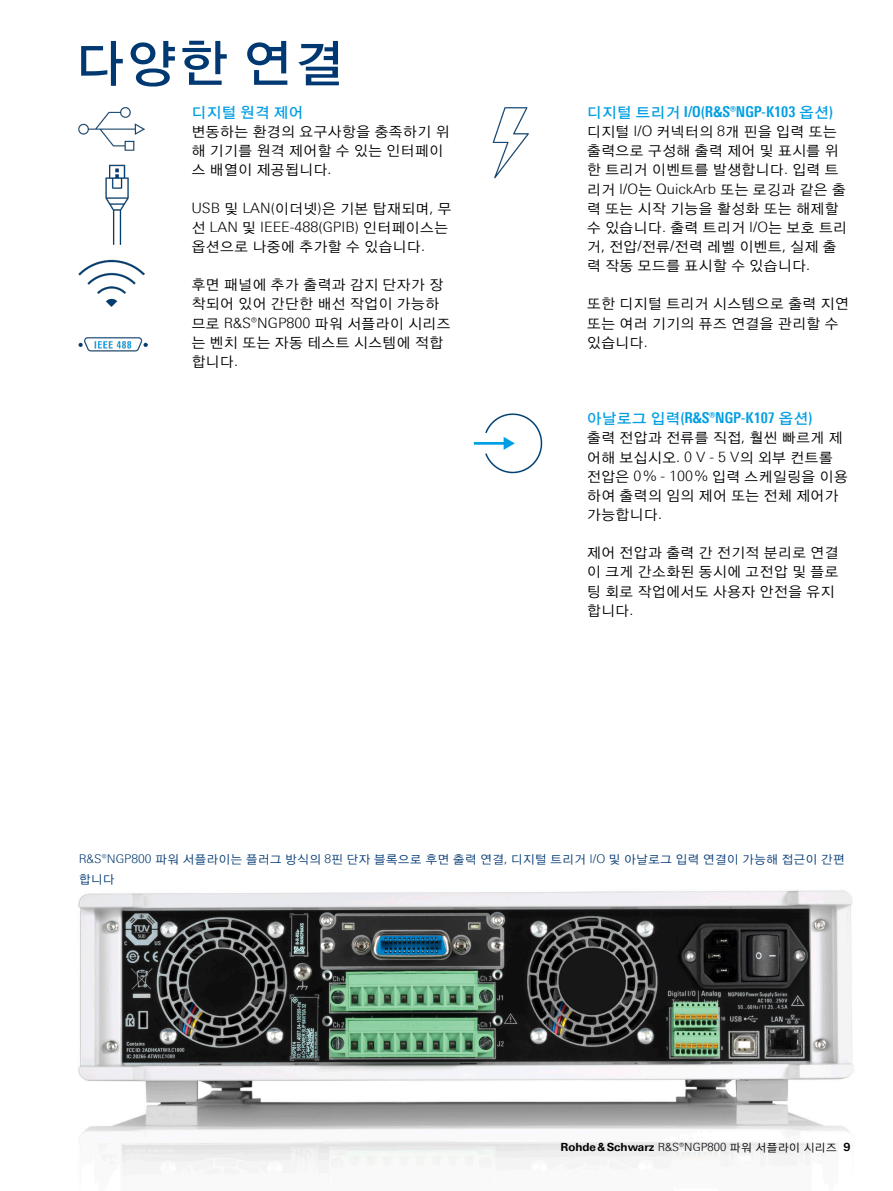
<style>
.page{position:relative;width:893px;height:1191px;background:#fff}
.page>*{position:absolute;margin:0;border:0;box-sizing:border-box;transform-origin:0 0}
.Seiten_Headline_34Pt{font:51px "YDIYGO130 KS Cpc EUC H";color:#003872}
.Absatzfett_cyan{font:700 15px "Linotype Univers 620 Cn";color:#009ee3}
.Absatzfett_cyan-2{font:15px "YDIYGO130 KS Cpc EUC H";color:#009ee3}
.Haupttext_ohne_Absta{font:14.25px/19.2px "YDIYGO120 KS Cpc EUC H";color:#000}
.Haupttext{font:14.25px/19.2px "YDIYGO120 KS Cpc EUC H";color:#000}
.Bildunterschrift{font:12px/19.2px "YDIYGO120 KS Cpc EUC H";color:#003872}
.t1{font:700 11.25px "Linotype Univers 630";color:#000}
.s1{font-family:"Linotype Univers 330";font-weight:300}
.s2{font-family:"YDIYGO130 KS Cpc EUC H";font-weight:400}
.s3{font-family:"YDIYGO120 KS Cpc EUC H";font-weight:400}
</style>
<div class="page">
<img style="left:78px;top:890px;width:776px;height:286px">
<img style="left:473px;top:413px;width:70px;height:61px">
<img style="left:78px;top:107px;width:67px;height:44px">
<img style="left:105px;top:164px;width:24px;height:81px">
<img style="left:78px;top:259px;width:66px;height:48px">
<img style="left:492px;top:107px;width:37px;height:72px">
<img style="left:78px;top:337px;width:69px;height:15px">
<p class="Seiten_Headline_34Pt" style="left:75px;top:38px;width:271px">다양한 연결</p>
<p class="Absatzfett_cyan-2" style="left:191px;top:105px;width:114px">디지털 원격 제어</p>
<p class="Haupttext_ohne_Absta" style="left:191px;top:122px;width:260px">변동하는 환경의 요구사항을 충족하기 위 해 기기를 원격 제어할 수 있는 인터페이 스 배열이 제공됩니다<span class="s1">.</span></p>
<p class="Haupttext" style="left:191px;top:199px;width:262px"><span class="s1">USB</span> 및 <span class="s1">LAN(</span>이더넷<span class="s1">)</span>은 기본 탑재되며<span class="s1">,</span> 무 선 <span class="s1">LAN</span> 및 <span class="s1">IEEE-488(GPIB)</span> 인터페이스는 옵션으로 나중에 추가할 수 있습니다<span class="s1">.</span></p>
<p class="Haupttext" style="left:191px;top:275px;width:261px">후면 패널에 추가 출력과 감지 단자가 장 착되어 있어 간단한 배선 작업이 가능하 므로 <span class="s1">R&amp;S®NGP800</span> 파워 서플라이 시리즈 는 벤치 또는 자동 테스트 시스템에 적합 합니다<span class="s1">.</span></p>
<p class="Absatzfett_cyan" style="left:587px;top:103px;width:248px"><span class="s2">디지털 트리거</span> I/O(R&amp;S®NGP-K103 <span class="s2">옵션</span>)</p>
<p class="Haupttext_ohne_Absta" style="left:587px;top:122px;width:262px">디지털 <span class="s1">I/O</span> 커넥터의 <span class="s1">8</span>개 핀을 입력 또는 출력으로 구성해 출력 제어 및 표시를 위 한 트리거 이벤트를 발생합니다<span class="s1">.</span> 입력 트 리거 <span class="s1">I/O</span>는 <span class="s1">QuickArb</span> 또는 로깅과 같은 출 력 또는 시작 기능을 활성화 또는 해제할 수 있습니다<span class="s1">.</span> 출력 트리거 <span class="s1">I/O</span>는 보호 트리 거<span class="s1">,</span> 전압<span class="s1">/</span>전류<span class="s1">/</span>전력 레벨 이벤트<span class="s1">,</span> 실제 출 력 작동 모드를 표시할 수 있습니다<span class="s1">.</span></p>
<p class="Haupttext" style="left:587px;top:294px;width:264px">또한 디지털 트리거 시스템으로 출력 지연 또는 여러 기기의 퓨즈 연결을 관리할 수 있습니다<span class="s1">.</span></p>
<p class="Absatzfett_cyan" style="left:587px;top:409px;width:227px"><span class="s2">아날로그 입력</span>(R&amp;S®NGP-K107 <span class="s2">옵션</span>)</p>
<p class="Haupttext_ohne_Absta" style="left:587px;top:428px;width:263px">출력 전압과 전류를 직접<span class="s1">,</span> 훨씬 빠르게 제 어해 보십시오<span class="s1">. 0 V - 5 V</span>의 외부 컨트롤 전압은 <span class="s1">0% - 100%</span> 입력 스케일링을 이용 하여 출력의 임의 제어 또는 전체 제어가 가능합니다<span class="s1">.</span></p>
<p class="Haupttext" style="left:587px;top:543px;width:253px">제어 전압과 출력 간 전기적 분리로 연결 이 크게 간소화된 동시에 고전압 및 플로 팅 회로 작업에서도 사용자 안전을 유지 합니다<span class="s1">.</span></p>
<p class="Bildunterschrift" style="left:79px;top:850px;width:768px"><span class="s1">R&amp;S®NGP800</span> 파워 서플라이는 플러그 방식의 <span class="s1">8</span>핀 단자 블록으로 후면 출력 연결<span class="s1">,</span> 디지털 트리거 <span class="s1">I/O</span> 및 아날로그 입력 연결이 가능해 접근이 간편 합니다</p>
<p class="t1" style="left:560px;top:1139px;width:291px">Rohde&amp;Schwarz <span class="s1">R&amp;S®NGP800</span> <span class="s3">파워 서플라이 시리즈</span> 9</p>
</div>
